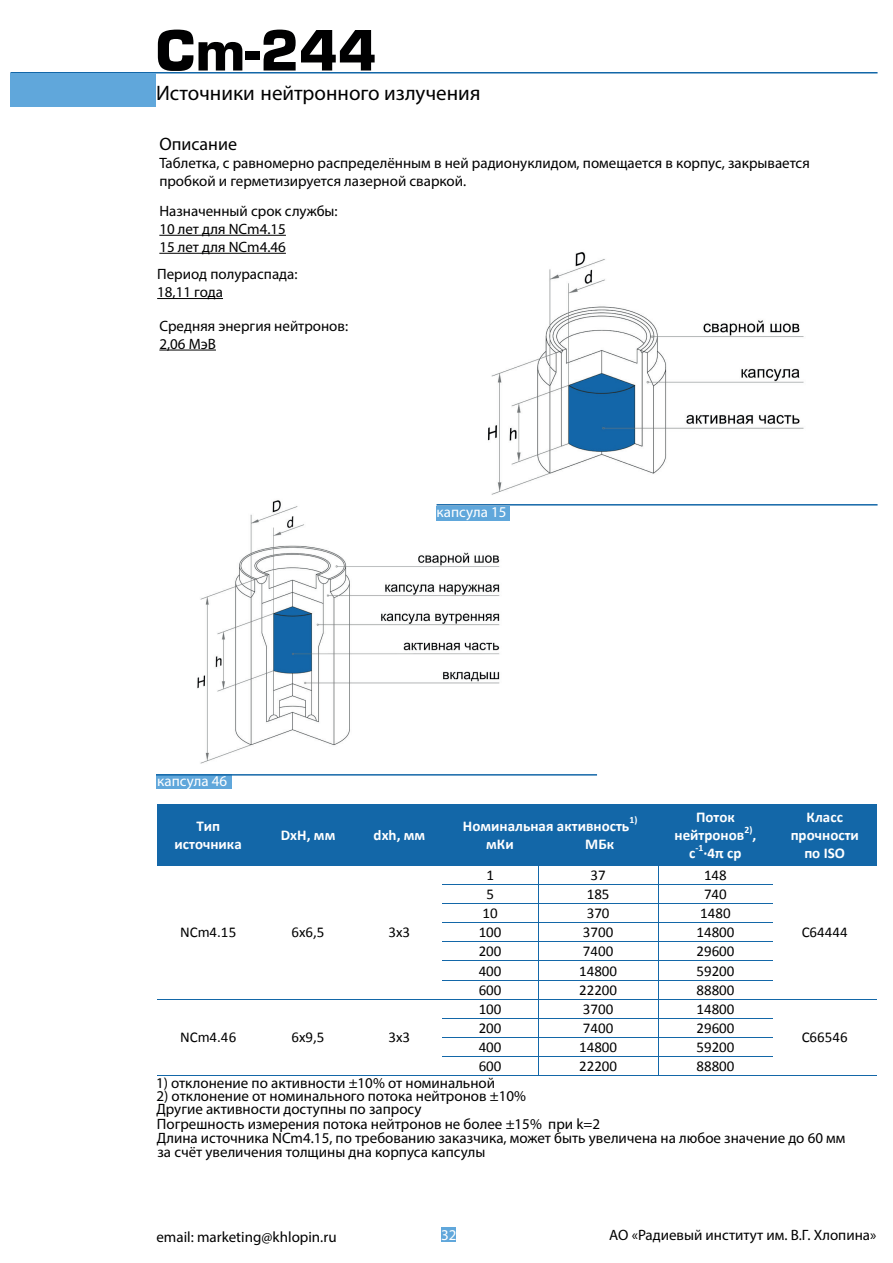
<style>
.page{position:relative;width:893px;height:1263px;background:#fff}
.page>*{position:absolute;margin:0;border:0;box-sizing:border-box;transform-origin:0 0}
.t1{font:700 54px "Eurostile";color:#000001}
.t2{font:21px "Myriad Pro";color:#000001}
.t3{font:18px "Myriad Pro";color:#000001}
.t4{font:15px/18px "Myriad Pro";color:#000001}
.t5{font:15px "Calibri";color:#000001}
.t6{font:700 15px/18.3px "Calibri";color:#fff;text-align:center}
.t7{font:15px "Myriad Pro";color:#fff}
.t8{font:700 9.75px "Calibri";color:#fff}
</style>
<div class="page">
<img style="left:197px;top:500px;width:303px;height:264px">
<img style="left:437px;top:252px;width:367px;height:270px">
<div style="left:156px;top:774px;width:75px;height:15px;background:#60a7db"></div>
<hr style="left:10px;top:72px;width:868px;height:2px;background:#1367a8">
<div style="left:10px;top:74px;width:146px;height:32px;background:#60a7db"></div>
<hr style="left:159px;top:235px;width:127px;height:1px;background:#000001">
<hr style="left:159px;top:253px;width:127px;height:1px;background:#000001">
<div style="left:436px;top:506px;width:74px;height:14px;background:#60a7db"></div>
<hr style="left:436px;top:504px;width:442px;height:2px;background:#1367a8">
<hr style="left:159px;top:350px;width:57px;height:1px;background:#000001">
<hr style="left:157px;top:298px;width:66px;height:1px;background:#000001">
<div style="left:441px;top:1227px;width:15px;height:15px;background:#60a7db"></div>
<hr style="left:156px;top:774px;width:441px;height:2px;background:#1367a8">
<div style="left:157px;top:805px;width:102px;height:60px;background:#1367a8"></div>
<div style="left:260px;top:805px;width:97px;height:60px;background:#1367a8"></div>
<div style="left:357px;top:805px;width:85px;height:60px;background:#1367a8"></div>
<div style="left:443px;top:805px;width:215px;height:60px;background:#1367a8"></div>
<div style="left:659px;top:805px;width:113px;height:60px;background:#1367a8"></div>
<div style="left:773px;top:805px;width:103px;height:60px;background:#1367a8"></div>
<hr style="left:157px;top:804px;width:102px;height:1px;background:#1367a8">
<hr style="left:260px;top:804px;width:97px;height:1px;background:#1367a8">
<hr style="left:357px;top:804px;width:85px;height:1px;background:#1367a8">
<hr style="left:443px;top:804px;width:215px;height:1px;background:#1367a8">
<hr style="left:659px;top:804px;width:113px;height:1px;background:#1367a8">
<hr style="left:773px;top:804px;width:103px;height:1px;background:#1367a8">
<hr style="left:259px;top:805px;width:1px;height:60px;background:#1367a8">
<hr style="left:442px;top:805px;width:1px;height:60px;background:#1367a8">
<hr style="left:658px;top:805px;width:1px;height:60px;background:#1367a8">
<hr style="left:772px;top:805px;width:1px;height:60px;background:#1367a8">
<hr style="left:876px;top:805px;width:1px;height:60px;background:#1367a8">
<hr style="left:158px;top:865px;width:101px;height:1px;background:#1367a8">
<hr style="left:261px;top:865px;width:96px;height:1px;background:#1367a8">
<hr style="left:358px;top:865px;width:84px;height:1px;background:#1367a8">
<hr style="left:443px;top:865px;width:95px;height:1px;background:#1367a8">
<hr style="left:539px;top:865px;width:119px;height:1px;background:#1367a8">
<hr style="left:659px;top:865px;width:113px;height:1px;background:#1367a8">
<hr style="left:774px;top:865px;width:102px;height:1px;background:#1367a8">
<hr style="left:442px;top:884px;width:96px;height:1px;background:#1367a8">
<hr style="left:539px;top:884px;width:119px;height:1px;background:#1367a8">
<hr style="left:659px;top:884px;width:114px;height:1px;background:#1367a8">
<hr style="left:442px;top:903px;width:96px;height:1px;background:#1367a8">
<hr style="left:539px;top:903px;width:119px;height:1px;background:#1367a8">
<hr style="left:659px;top:903px;width:114px;height:1px;background:#1367a8">
<hr style="left:442px;top:922px;width:96px;height:1px;background:#1367a8">
<hr style="left:539px;top:922px;width:119px;height:1px;background:#1367a8">
<hr style="left:659px;top:922px;width:114px;height:1px;background:#1367a8">
<hr style="left:442px;top:941px;width:96px;height:1px;background:#1367a8">
<hr style="left:539px;top:941px;width:119px;height:1px;background:#1367a8">
<hr style="left:659px;top:941px;width:114px;height:1px;background:#1367a8">
<hr style="left:442px;top:960px;width:96px;height:1px;background:#1367a8">
<hr style="left:539px;top:960px;width:119px;height:1px;background:#1367a8">
<hr style="left:659px;top:960px;width:114px;height:1px;background:#1367a8">
<hr style="left:442px;top:980px;width:96px;height:1px;background:#1367a8">
<hr style="left:539px;top:980px;width:119px;height:1px;background:#1367a8">
<hr style="left:659px;top:980px;width:114px;height:1px;background:#1367a8">
<hr style="left:157px;top:999px;width:103px;height:1px;background:#1367a8">
<hr style="left:260px;top:999px;width:97px;height:1px;background:#1367a8">
<hr style="left:358px;top:999px;width:84px;height:1px;background:#1367a8">
<hr style="left:443px;top:999px;width:95px;height:1px;background:#1367a8">
<hr style="left:539px;top:999px;width:119px;height:1px;background:#1367a8">
<hr style="left:659px;top:999px;width:114px;height:1px;background:#1367a8">
<hr style="left:773px;top:999px;width:104px;height:1px;background:#1367a8">
<hr style="left:442px;top:1018px;width:96px;height:1px;background:#1367a8">
<hr style="left:539px;top:1018px;width:119px;height:1px;background:#1367a8">
<hr style="left:659px;top:1018px;width:114px;height:1px;background:#1367a8">
<hr style="left:442px;top:1037px;width:96px;height:1px;background:#1367a8">
<hr style="left:539px;top:1037px;width:119px;height:1px;background:#1367a8">
<hr style="left:659px;top:1037px;width:114px;height:1px;background:#1367a8">
<hr style="left:442px;top:1056px;width:96px;height:1px;background:#1367a8">
<hr style="left:539px;top:1056px;width:119px;height:1px;background:#1367a8">
<hr style="left:659px;top:1056px;width:114px;height:1px;background:#1367a8">
<hr style="left:157px;top:1075px;width:103px;height:1px;background:#1367a8">
<hr style="left:260px;top:1075px;width:97px;height:1px;background:#1367a8">
<hr style="left:358px;top:1075px;width:84px;height:1px;background:#1367a8">
<hr style="left:443px;top:1075px;width:95px;height:1px;background:#1367a8">
<svg style="left:538px;top:865px;width:1px;height:211px"></svg>
<hr style="left:539px;top:1075px;width:119px;height:1px;background:#1367a8">
<svg style="left:658px;top:865px;width:1px;height:211px"></svg>
<hr style="left:659px;top:1075px;width:114px;height:1px;background:#1367a8">
<hr style="left:773px;top:1075px;width:104px;height:1px;background:#1367a8">
<h1 class="t1" style="left:156px;top:17px;width:222px">Cm-244</h1>
<h2 class="t2" style="left:156px;top:80px;width:326px">Источники нейтронного излучения</h2>
<p class="t3" style="left:159px;top:133px;width:79px">Описание</p>
<p class="t4" style="left:159px;top:154px;width:652px">Таблетка, с равномерно распределённым в ней радионуклидом, помещается в корпус, закрывается пробкой и герметизируется лазерной сваркой.</p>
<p class="t4" style="left:159px;top:201px;width:180px">Назначенный срок службы:<br>10 лет для NCm4.15<br>15 лет для NCm4.46</p>
<p class="t4" style="left:157px;top:265px;width:142px">Период полураспада:<br>18,11 года</p>
<p class="t4" style="left:159px;top:316px;width:190px">Средняя энергия нейтронов:<br>2,06 МэВ</p>
<p class="t7" style="left:436px;top:503px;width:72px">капсула 15</p>
<p class="t7" style="left:157px;top:772px;width:72px">капсула 46</p>
<p class="t6" style="left:175px;top:817px;width:69px">Тип источника</p>
<p class="t6" style="left:281px;top:826px;width:56px">DxH, мм</p>
<p class="t6" style="left:374px;top:826px;width:53px">dxh, мм</p>
<p class="t8" style="left:629px;top:814px;width:9px">1)</p>
<p class="t6" style="left:463px;top:817px;width:168px">Номинальная активность</p>
<p class="t6" style="left:486px;top:835px;width:29px">мКи</p>
<p class="t6" style="left:585px;top:835px;width:30px">МБк</p>
<p class="t6" style="left:675px;top:808px;width:71px;text-align:left;text-indent:21px">Поток нейтронов</p>
<p class="t8" style="left:744px;top:823px;width:9px">2)</p>
<p class="t6" style="left:752px;top:826px;width:5px">,</p>
<p class="t8" style="left:696px;top:841px;width:10px">-1</p>
<p class="t6" style="left:703px;top:844px;width:39px">·4π ср</p>
<p class="t6" style="left:689px;top:844px;width:8px">с</p>
<p class="t6" style="left:791px;top:808px;width:70px">Класс прочности по ISO</p>
<p class="t5" style="left:486px;top:866px;width:9px">1</p>
<p class="t5" style="left:590px;top:866px;width:17px">37</p>
<p class="t5" style="left:704px;top:866px;width:24px">148</p>
<p class="t5" style="left:180px;top:923px;width:58px">NCm4.15</p>
<p class="t5" style="left:291px;top:923px;width:35px">6x6,5</p>
<p class="t5" style="left:389px;top:923px;width:23px">3x3</p>
<p class="t5" style="left:486px;top:885px;width:9px">5</p>
<p class="t5" style="left:587px;top:885px;width:24px">185</p>
<p class="t5" style="left:704px;top:885px;width:24px">740</p>
<p class="t5" style="left:483px;top:904px;width:17px">10</p>
<p class="t5" style="left:587px;top:904px;width:24px">370</p>
<p class="t5" style="left:700px;top:904px;width:32px">1480</p>
<p class="t5" style="left:479px;top:923px;width:24px">100</p>
<p class="t5" style="left:583px;top:923px;width:32px">3700</p>
<p class="t5" style="left:696px;top:923px;width:39px">14800</p>
<p class="t5" style="left:479px;top:942px;width:24px">200</p>
<p class="t5" style="left:583px;top:942px;width:32px">7400</p>
<p class="t5" style="left:696px;top:942px;width:39px">29600</p>
<p class="t5" style="left:479px;top:961px;width:24px">400</p>
<p class="t5" style="left:579px;top:961px;width:39px">14800</p>
<p class="t5" style="left:696px;top:961px;width:39px">59200</p>
<p class="t5" style="left:479px;top:980px;width:24px">600</p>
<p class="t5" style="left:579px;top:980px;width:39px">22200</p>
<p class="t5" style="left:696px;top:980px;width:39px">88800</p>
<p class="t5" style="left:802px;top:923px;width:48px">C64444</p>
<p class="t5" style="left:479px;top:999px;width:24px">100</p>
<p class="t5" style="left:583px;top:999px;width:32px">3700</p>
<p class="t5" style="left:696px;top:999px;width:39px">14800</p>
<p class="t5" style="left:180px;top:1028px;width:58px">NCm4.46</p>
<p class="t5" style="left:291px;top:1028px;width:35px">6x9,5</p>
<p class="t5" style="left:389px;top:1028px;width:23px">3x3</p>
<p class="t5" style="left:479px;top:1018px;width:24px">200</p>
<p class="t5" style="left:583px;top:1018px;width:32px">7400</p>
<p class="t5" style="left:696px;top:1018px;width:39px">29600</p>
<p class="t5" style="left:479px;top:1037px;width:24px">400</p>
<p class="t5" style="left:579px;top:1037px;width:39px">14800</p>
<p class="t5" style="left:696px;top:1037px;width:39px">59200</p>
<p class="t5" style="left:479px;top:1056px;width:24px">600</p>
<p class="t5" style="left:579px;top:1056px;width:39px">22200</p>
<p class="t5" style="left:696px;top:1056px;width:39px">88800</p>
<p class="t5" style="left:802px;top:1028px;width:48px">C66546</p>
<p class="t4" style="left:156px;top:1074px;width:341px">1) отклонение по активности ±10% от номинальной</p>
<p class="t4" style="left:156px;top:1089px;width:371px;line-height:13.5px">2) отклонение от номинального потока нейтронов ±10%<br>Другие активности доступны по запросу</p>
<p class="t4" style="left:157px;top:1115px;width:445px">Погрешность измерения потока нейтронов не более ±15% при k=2</p>
<p class="t4" style="left:157px;top:1131px;width:690px;line-height:13.5px">Длина источника NCm4.15, по требованию заказчика, может быть увеличена на любое значение до 60 мм за счёт увеличения толщины дна корпуса капсулы</p>
<p class="t4" style="left:156px;top:1228px;width:182px">email: marketing@khlopin.ru</p>
<p class="t7" style="left:441px;top:1225px;width:17px">32</p>
<p class="t4" style="left:609px;top:1225px;width:269px">АО «Радиевый институт им. В.Г. Хлопина»</p>
</div>
